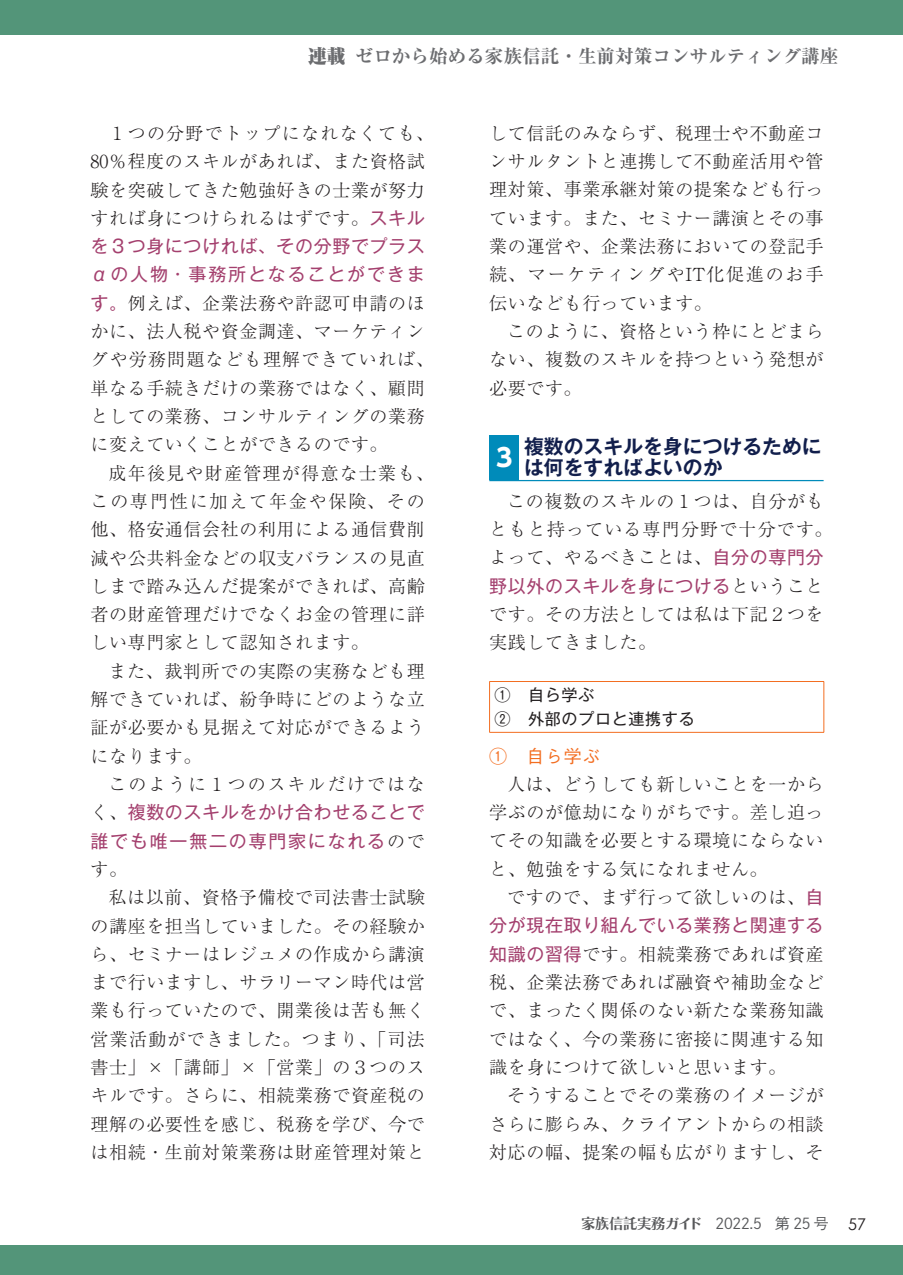
<style>
.page{position:relative;width:903px;height:1275px;background:#fff}
.page>*{position:absolute;margin:0;border:0;box-sizing:border-box;transform-origin:0 0}
.t1{font:700 24.85px "UD Shin Go NT Pro";color:#fff}
.t2{font:700 19.78px/21px "Gothic MB101 Pro De";color:#121f4c}
.t3{font:700 expanded 18.55px "Ryumin Pro";color:#6c6d70}
.t4{font:300 18.03px/28.3px "Ryumin Pr 6";letter-spacing:.035em;color:#231f20;text-align:justify}
.t5{font:18.03px/28.3px "Gothic MB101 Pro";letter-spacing:.035em;color:#a4406e}
.t6{font:300 18.03px "Ryumin Pr 6";letter-spacing:.07em;color:#231f20}
.t7{font:300 18.03px "Ryumin Pr 6";letter-spacing:.105em;color:#231f20}
.t8{font:500 18.03px "Gothic BBB Pr 6";color:#f36e21}
.t9{font:16.1px/24.8px "Gothic MB101 Pro";letter-spacing:.04em;color:#231f20}
.t10{font:14.88px "Shuei Go Kin Std L";letter-spacing:-.06em;color:#57585a}
.s1{font-weight:900;font-stretch:normal}
.s2{font-family:"Gothic MB101 Pro";font-weight:400;color:#a4406e}
.s3{font-family:"Ryumin Pr 6";font-weight:300;color:#231f20}
.s4{font-family:"Chiaro Std B"}
.s5{font-family:"Century Gothic";font-size:16.1px;color:#231f20}
</style>
<div class="page">
<div style="left:0;top:1245px;width:903px;height:30px;background:#539579"></div>
<div style="left:0;top:0;width:903px;height:35px;background:#539579"></div>
<div style="left:489px;top:436px;width:30px;height:44px;background:#008bba"></div>
<hr style="left:489px;top:480px;width:334px;height:1px;background:#008bba">
<hr style="left:489px;top:681px;width:335px;height:1px;background:#f36e21">
<hr style="left:489px;top:682px;width:1px;height:50px;background:#f36e21">
<hr style="left:823px;top:682px;width:1px;height:50px;background:#f36e21">
<hr style="left:489px;top:732px;width:335px;height:1px;background:#f36e21">
<p class="t3" style="left:308px;top:41px;width:532px"><span class="s1">連載</span> ゼロから始める家族信託・生前対策コンサルティング講座</p>
<p class="t4" style="left:91px;top:118px;width:345px;text-align:left;text-indent:18px">１つの分野でトップになれなくても、<br>80％程度のスキルがあれば、また資格試験を突破してきた勉強好きの士業が努力すれば身につけられるはずです。<span class="s2">スキル</span></p>
<p class="t5" style="left:91px;top:230px;width:336px">を３つ身につければ、その分野でプラスαの人物・事務所となることができま</p>
<p class="t4" style="left:91px;top:288px;width:345px;text-align:left"><span class="s2">す。</span>例えば、企業法務や許認可申請のほかに、法人税や資金調達、マーケティングや労務問題なども理解できていれば、単なる手続きだけの業務ではなく、顧問としての業務、コンサルティングの業務に変えていくことができるのです。</p>
<p class="t4" style="left:91px;top:458px;width:345px;text-align:left;text-indent:18px">成年後見や財産管理が得意な士業も、この専門性に加えて年金や保険、その他、格安通信会社の利用による通信費削減や公共料金などの収支バランスの見直しまで踏み込んだ提案ができれば、高齢者の財産管理だけでなくお金の管理に詳しい専門家として認知されます。</p>
<p class="t4" style="left:91px;top:656px;width:336px;text-indent:18px">また、裁判所での実際の実務なども理解できていれば、紛争時にどのような立証が必要かも見据えて対応ができるようになります。</p>
<p class="t7" style="left:109px;top:770px;width:318px">このように１つのスキルだけではな</p>
<p class="t5" style="left:91px;top:796px;width:336px"><span class="s3">く、</span>複数のスキルをかけ合わせることで誰でも唯一無二の専門家になれる<span class="s3">ので</span></p>
<p class="t4" style="left:91px;top:854px;width:38px">す。</p>
<p class="t4" style="left:109px;top:882px;width:318px">私は以前、資格予備校で司法書士試験</p>
<p class="t4" style="left:91px;top:910px;width:336px">の講座を担当していました。その経験か</p>
<p class="t4" style="left:91px;top:939px;width:336px">ら、セミナーはレジュメの作成から講演</p>
<p class="t4" style="left:91px;top:967px;width:336px">まで行いますし、サラリーマン時代は営</p>
<p class="t4" style="left:91px;top:995px;width:336px">業も行っていたので、開業後は苦も無く</p>
<p class="t6" style="left:91px;top:1025px;width:336px">営業活動ができました。つまり、「司法</p>
<p class="t4" style="left:91px;top:1052px;width:336px">書士」×「講師」×「営業」の３つのス</p>
<p class="t4" style="left:91px;top:1080px;width:336px">キルです。さらに、相続業務で資産税の</p>
<p class="t4" style="left:91px;top:1109px;width:336px">理解の必要性を感じ、税務を学び、今で</p>
<p class="t4" style="left:91px;top:1137px;width:336px">は相続・生前対策業務は財産管理対策と</p>
<p class="t4" style="left:489px;top:118px;width:336px">して信託のみならず、税理士や不動産コンサルタントと連携して不動産活用や管理対策、事業承継対策の提案なども行っています。また、セミナー講演とその事業の運営や、企業法務においての登記手続、マーケティングやIT化促進のお手伝いなども行っています。</p>
<p class="t4" style="left:489px;top:316px;width:336px;text-indent:18px">このように、資格という枠にとどまらない、複数のスキルを持つという発想が必要です。</p>
<h1 class="t1" style="left:496px;top:437px;width:18px">3</h1>
<p class="t2" style="left:524px;top:434px;width:299px">複数のスキルを身につけるためには何をすればよいのか</p>
<p class="t4" style="left:489px;top:486px;width:345px;text-align:center">この複数のスキルの１つは、自分がも<br>ともと持っている専門分野で十分です。よって、やるべきことは、<span class="s2">自分の専門分</span></p>
<p class="t5" style="left:489px;top:569px;width:336px">野以外のスキルを身につける<span class="s3">ということ</span></p>
<p class="t4" style="left:489px;top:599px;width:336px">です。その方法としては私は下記２つを実践してきました。</p>
<p class="t9" style="left:494px;top:680px;width:202px">①　自ら学ぶ<br>②　外部のプロと連携する</p>
<p class="t8" style="left:489px;top:741px;width:112px">①　自ら学ぶ</p>
<p class="t4" style="left:489px;top:769px;width:336px;text-indent:18px">人は、どうしても新しいことを一から学ぶのが億劫になりがちです。差し迫ってその知識を必要とする環境にならないと、勉強をする気になれません。</p>
<p class="t4" style="left:507px;top:882px;width:318px">ですので、まず行って欲しいのは、<span class="s2">自</span></p>
<p class="t5" style="left:489px;top:909px;width:336px">分が現在取り組んでいる業務と関連する</p>
<p class="t4" style="left:489px;top:939px;width:336px"><span class="s2">知識の習得</span>です。相続業務であれば資産税、企業法務であれば融資や補助金などで、まったく関係のない新たな業務知識ではなく、今の業務に密接に関連する知識を身につけて欲しいと思います。</p>
<p class="t4" style="left:489px;top:1080px;width:336px;text-indent:18px">そうすることでその業務のイメージがさらに膨らみ、クライアントからの相談対応の幅、提案の幅も広がりますし、そ</p>
<p class="t10" style="left:581px;top:1213px;width:287px"><span class="s4">家族信託実務ガイド</span>　2022.5　第 25 号 <span class="s5">57</span></p>
</div>
